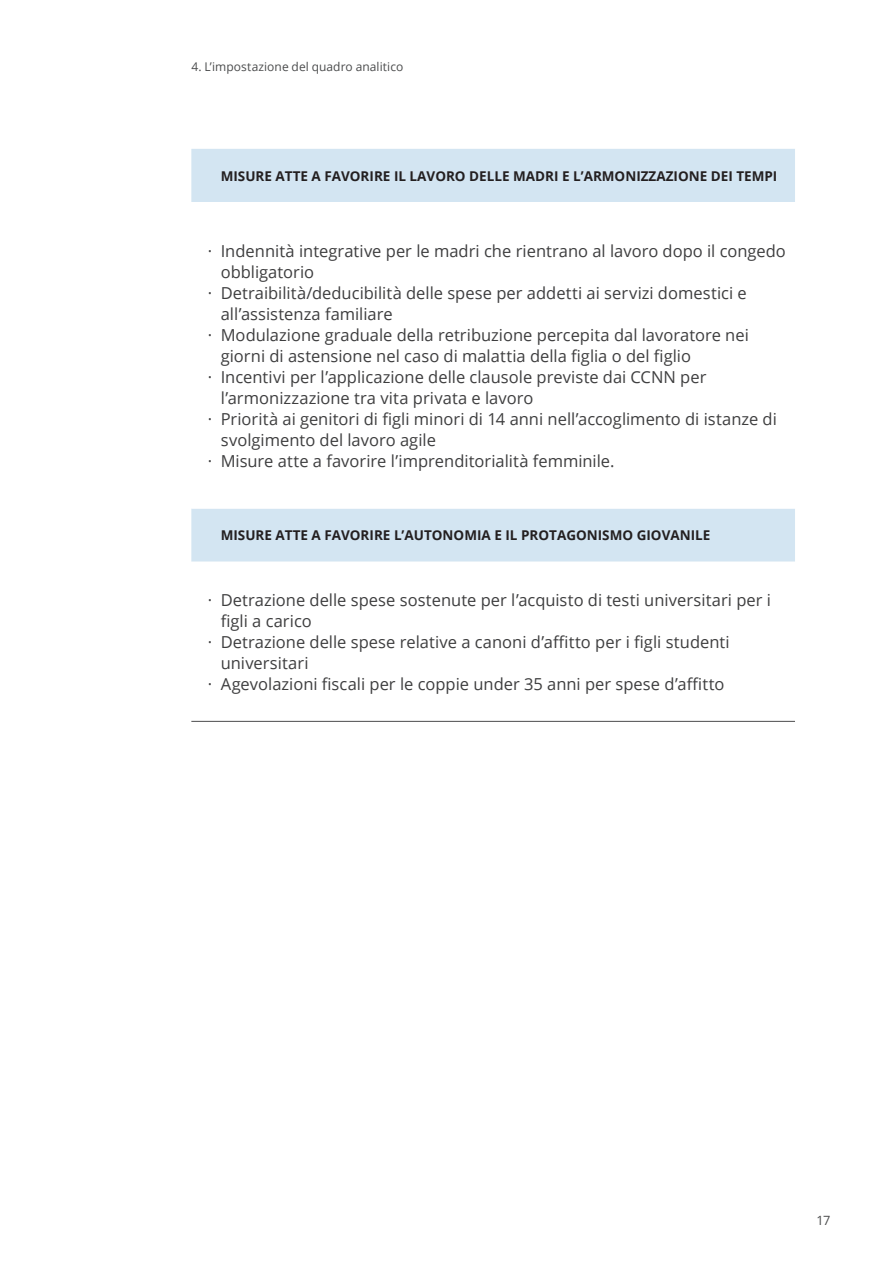
<style>
.page{position:relative;width:893px;height:1263px;background:#fff}
.page>*{position:absolute;margin:0;border:0;box-sizing:border-box;transform-origin:0 0}
.t1{font:16.5px "Open Sans";color:#3e3e3f}
.t2{font:700 13.5px "Open Sans";color:#231f20}
.t3{font:12.75px "Open Sans";color:#4b4c4d}
.t4{font:12px "Open Sans";letter-spacing:.005em;color:#4b4c4d}
</style>
<div class="page">
<div style="left:191px;top:149px;width:604px;height:53px;background:#d3e5f2"></div>
<svg style="left:191px;top:509px;width:604px;height:212px"></svg>
<hr style="left:191px;top:721px;width:604px;height:1px;background:#4b4c4d">
<p class="t4" style="left:191px;top:58px;width:213px">4. L’impostazione del quadro analitico</p>
<p class="t2" style="left:221px;top:166px;width:558px">MISURE ATTE A FAVORIRE IL LAVORO DELLE MADRI E L’ARMONIZZAZIONE DEI TEMPI</p>
<p class="t1" style="left:208px;top:239px;width:579px">· Indennità integrative per le madri che rientrano al lavoro dopo il congedo</p>
<p class="t1" style="left:221px;top:260px;width:95px">obbligatorio</p>
<p class="t1" style="left:208px;top:281px;width:540px">· Detraibilità/deducibilità delle spese per addetti ai servizi domestici e</p>
<p class="t1" style="left:221px;top:302px;width:173px">all’assistenza familiare</p>
<p class="t1" style="left:208px;top:323px;width:542px">· Modulazione graduale della retribuzione percepita dal lavoratore nei</p>
<p class="t1" style="left:221px;top:344px;width:472px">giorni di astensione nel caso di malattia della figlia o del figlio</p>
<p class="t1" style="left:208px;top:365px;width:500px">· Incentivi per l’applicazione delle clausole previste dai CCNN per</p>
<p class="t1" style="left:221px;top:386px;width:314px">l’armonizzazione tra vita privata e lavoro</p>
<p class="t1" style="left:208px;top:407px;width:570px">· Priorità ai genitori di figli minori di 14 anni nell’accoglimento di istanze di</p>
<p class="t1" style="left:221px;top:428px;width:217px">svolgimento del lavoro agile</p>
<p class="t1" style="left:208px;top:449px;width:408px">· Misure atte a favorire l’imprenditorialità femminile.</p>
<p class="t2" style="left:221px;top:526px;width:491px">MISURE ATTE A FAVORIRE L’AUTONOMIA E IL PROTAGONISMO GIOVANILE</p>
<p class="t1" style="left:208px;top:588px;width:565px">· Detrazione delle spese sostenute per l’acquisto di testi universitari per i</p>
<p class="t1" style="left:221px;top:609px;width:93px">figli a carico</p>
<p class="t1" style="left:208px;top:630px;width:523px">· Detrazione delle spese relative a canoni d’affitto per i figli studenti</p>
<p class="t1" style="left:221px;top:651px;width:89px">universitari</p>
<p class="t1" style="left:208px;top:672px;width:518px">· Agevolazioni fiscali per le coppie under 35 anni per spese d’affitto</p>
<p class="t3" style="left:816px;top:1211px;width:15px">17</p>
</div>
